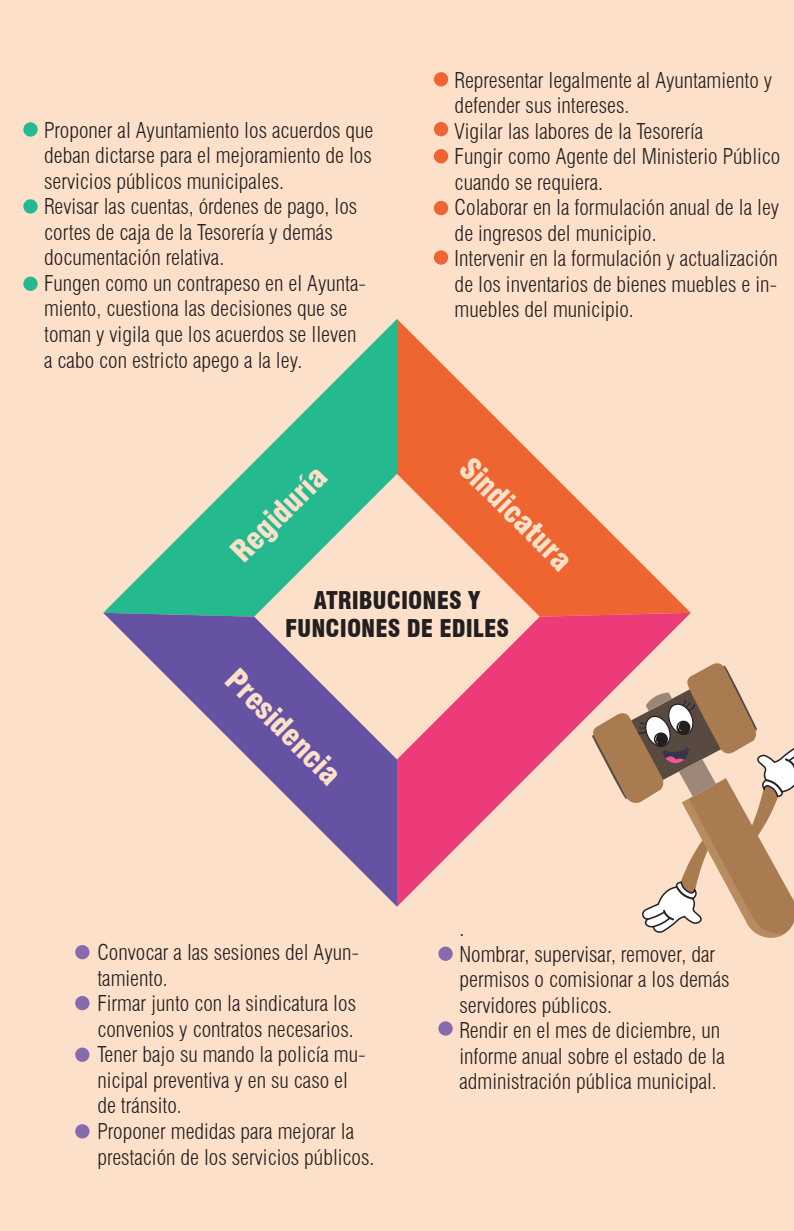
<style>
.page{position:relative;width:794px;height:1231px;background:#fff}
.page>*{position:absolute;margin:0;border:0;box-sizing:border-box;transform-origin:0 0}
.t1{font:900 condensed 30px "Swiss 721 BT";color:#fde0c9}
.t2{font:900 condensed 23.8px/28.6px "Swiss 721 BT";color:#231f20;text-align:center}
.t3{font:300 condensed 21.2px/25.6px "Swiss 721 BT";color:#231f20}
</style>
<div class="page">
<div style="left:0;top:0;width:794px;height:1230px;background:#fde0c9"></div>
<svg style="left:104px;top:319px;width:293px;height:293px"></svg>
<svg style="left:397px;top:319px;width:293px;height:293px"></svg>
<svg style="left:397px;top:612px;width:294px;height:294px"></svg>
<svg style="left:103px;top:612px;width:294px;height:294px"></svg>
<div style="left:75px;top:944px;width:14px;height:15px;background:#866baf;border-radius:50%"></div>
<div style="left:75px;top:995px;width:14px;height:15px;background:#866baf;border-radius:50%"></div>
<div style="left:75px;top:1047px;width:14px;height:14px;background:#866baf;border-radius:50%"></div>
<div style="left:75px;top:1124px;width:14px;height:14px;background:#866baf;border-radius:50%"></div>
<div style="left:438px;top:946px;width:15px;height:14px;background:#866baf;border-radius:50%"></div>
<div style="left:438px;top:1021px;width:15px;height:14px;background:#866baf;border-radius:50%"></div>
<div style="left:434px;top:72px;width:14px;height:14px;background:#ee6531;border-radius:50%"></div>
<div style="left:434px;top:122px;width:14px;height:14px;background:#ee6531;border-radius:50%"></div>
<div style="left:434px;top:149px;width:14px;height:14px;background:#ee6531;border-radius:50%"></div>
<div style="left:434px;top:201px;width:14px;height:14px;background:#ee6531;border-radius:50%"></div>
<div style="left:434px;top:250px;width:14px;height:15px;background:#ee6531;border-radius:50%"></div>
<div style="left:23px;top:122px;width:15px;height:15px;background:#24b98f;border-radius:50%"></div>
<div style="left:23px;top:199px;width:15px;height:14px;background:#24b98f;border-radius:50%"></div>
<div style="left:23px;top:276px;width:15px;height:15px;background:#24b98f;border-radius:50%"></div>
<svg style="left:592px;top:662px;width:202px;height:276px"></svg>
<p class="t3" style="left:44px;top:117px;width:331px">Proponer al Ayuntamiento los acuerdos que deban dictarse para el mejoramiento de los servicios públicos municipales.<br>Revisar las cuentas, órdenes de pago, los cortes de caja de la Tesorería y demás documentación relativa.<br>Fungen como un contrapeso en el Ayunta&shy;miento, cuestiona las decisiones que se toman y vigila que los acuerdos se lleven<br>a cabo con estricto apego a la ley.</p>
<h1 class="t1" style="left:223px;top:544px;width:122px;rotate:-45deg">Regiduría</h1>
<p class="t3" style="left:454px;top:67px;width:327px">Representar legalmente al Ayuntamiento y defender sus intereses.<br>Vigilar las labores de la Tesorería<br>Fungir como Agente del Ministerio Público cuando se requiera.<br>Colaborar en la formulación anual de la ley de ingresos del municipio.<br>Intervenir en la formulación y actualización de los inventarios de bienes muebles e in&shy;muebles del municipio.</p>
<h1 class="t1" style="left:477px;top:450px;width:146px;rotate:45deg">Sindicatura</h1>
<p class="t2" style="left:285px;top:585px;width:225px">ATRIBUCIONES Y<br>FUNCIONES DE EDILES</p>
<h1 class="t1" style="left:244px;top:661px;width:149px;rotate:45deg">Presidencia</h1>
<p class="t3" style="left:97px;top:939px;width:278px">Convocar a las sesiones del Ayun&shy;tamiento.<br>Firmar junto con la sindicatura los convenios y contratos necesarios.<br>Tener bajo su mando la policía mu&shy;nicipal preventiva y en su caso el<br>de tránsito.<br>Proponer medidas para mejorar la prestación de los servicios públicos.</p>
<p class="t3" style="left:459px;top:915px;width:272px">.<br>Nombrar, supervisar, remover, dar permisos o comisionar a los demás servidores públicos.<br>Rendir en el mes de diciembre, un informe anual sobre el estado de la administración pública municipal.</p>
</div>
